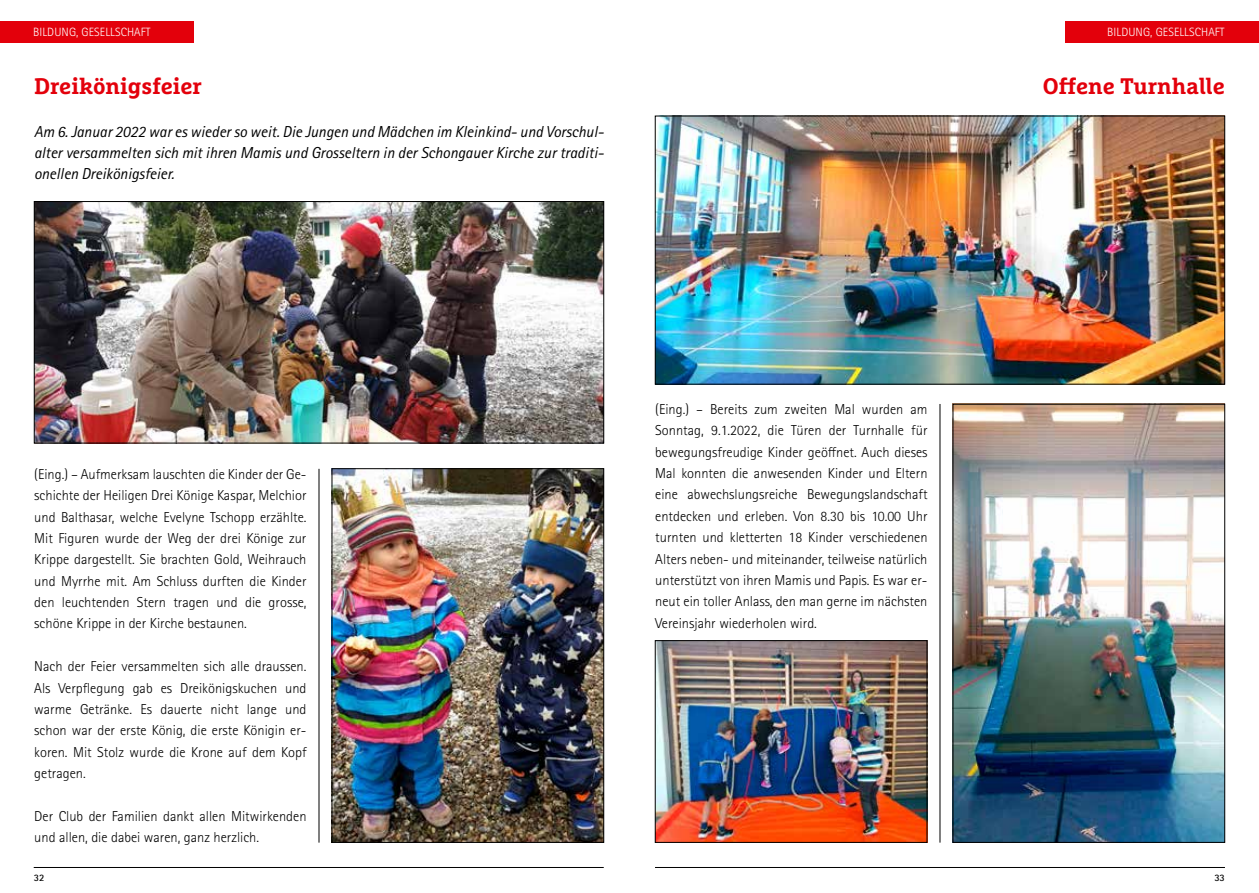
<style>
.page{position:relative;width:1259px;height:893px;background:#fff}
.page>*{position:absolute;margin:0;border:0;box-sizing:border-box;transform-origin:0 0}
.t1{font:700 22.5px "Marselis Slab Pro";color:#e3000b}
.t2{font:italic 15.9px/21.3px "Rotis Sans Serif Std";color:#000;text-align:justify}
.t3{font:300 14.4px/21.3px "Rotis Sans Serif Std";color:#000;text-align:justify}
.t4{font:300 12px "Rotis Sans Serif Std";letter-spacing:.01em;color:#fff}
.t5{font:700 9.9px "Rotis Sans Serif Std";color:#000}
</style>
<div class="page">
<hr style="left:34px;top:867px;width:570px;height:1px;background:#000">
<div style="left:0;top:21px;width:193px;height:22px;background:#e3000b"></div>
<img style="left:36px;top:203px;width:566px;height:238px">
<div style="left:34px;top:201px;width:570px;height:242px;border:1px solid #000"></div>
<hr style="left:319px;top:469px;width:1px;height:374px;background:#000">
<img style="left:334px;top:470px;width:268px;height:371px">
<div style="left:332px;top:468px;width:272px;height:375px;border:1px solid #000"></div>
<hr style="left:655px;top:867px;width:570px;height:1px;background:#000">
<div style="left:1066px;top:21px;width:193px;height:22px;background:#e3000b"></div>
<img style="left:657px;top:118px;width:566px;height:264px">
<div style="left:655px;top:116px;width:570px;height:268px;border:1px solid #000"></div>
<hr style="left:939px;top:404px;width:1px;height:439px;background:#000">
<img style="left:954px;top:406px;width:269px;height:435px">
<div style="left:952px;top:404px;width:273px;height:439px;border:1px solid #000"></div>
<img style="left:657px;top:642px;width:268px;height:199px">
<div style="left:655px;top:640px;width:272px;height:203px;border:1px solid #000"></div>
<p class="t4" style="left:33px;top:25px;width:119px">BILDUNG, GESELLSCHAFT</p>
<h1 class="t1" style="left:34px;top:72px;width:169px">Dreikönigsfeier</h1>
<p class="t2" style="left:34px;top:121px;width:571px">Am 6. Januar 2022 war es wieder so weit. Die Jungen und Mädchen im Kleinkind- und Vorschul&shy;alter versammelten sich mit ihren Mamis und Grosseltern in der Schongauer Kirche zur traditi&shy;onellen Dreikönigsfeier.</p>
<p class="t3" style="left:34px;top:463px;width:274px">(Eing.) – Aufmerksam lauschten die Kinder der Ge&shy;schichte der Heiligen Drei Könige Kaspar, Melchior und Balthasar, welche Evelyne Tschopp erzählte.<br>Mit Figuren wurde der Weg der drei Könige zur Krippe dargestellt. Sie brachten Gold, Weihrauch und Myrrhe mit. Am Schluss durften die Kinder den leuchtenden Stern tragen und die grosse, schöne Krippe in der Kirche bestaunen.</p>
<p class="t3" style="left:34px;top:656px;width:274px">Nach der Feier versammelten sich alle draussen.<br>Als Verpflegung gab es Dreikönigskuchen und warme Getränke. Es dauerte nicht lange und schon war der erste König, die erste Königin er&shy;koren. Mit Stolz wurde die Krone auf dem Kopf getragen.</p>
<p class="t3" style="left:34px;top:805px;width:274px">Der Club der Familien dankt allen Mitwirkenden und allen, die dabei waren, ganz herzlich.</p>
<p class="t5" style="left:34px;top:871px;width:12px">32</p>
<p class="t3" style="left:655px;top:399px;width:274px">(Eing.) – Bereits zum zweiten Mal wurden am Sonntag, 9.1.2022, die Türen der Turnhalle für bewegungsfreudige Kinder geöffnet. Auch dieses Mal konnten die anwesenden Kinder und Eltern eine abwechslungsreiche Bewegungslandschaft entdecken und erleben. Von 8.30 bis 10.00 Uhr turnten und kletterten 18 Kinder verschiedenen Alters neben- und miteinander, teilweise natürlich unterstützt von ihren Mamis und Papis. Es war er&shy;neut ein toller Anlass, den man gerne im nächsten Vereinsjahr wiederholen wird.</p>
<p class="t4" style="left:1107px;top:25px;width:119px">BILDUNG, GESELLSCHAFT</p>
<h1 class="t1" style="left:1043px;top:72px;width:184px">Offene Turnhalle</h1>
<p class="t5" style="left:1214px;top:871px;width:12px">33</p>
</div>
